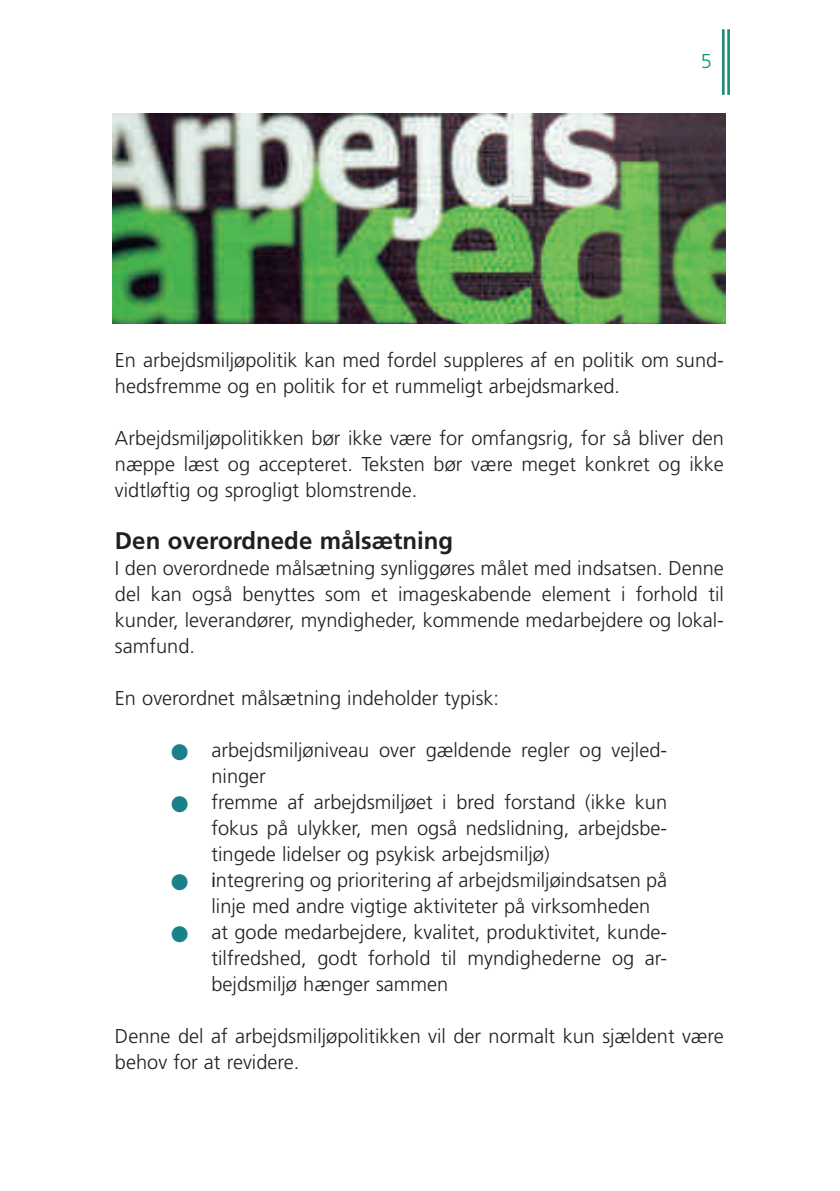
<style>
.page{position:relative;width:840px;height:1191px;background:#fff}
.page>*{position:absolute;margin:0;border:0;box-sizing:border-box;transform-origin:0 0}
.t1{font:700 24px "Frutiger";color:#231f20}
.t2{font:300 20px/26px "Frutiger";color:#231f20}
.t3{font:300 20px "Frutiger";color:#009b7a}
.s1{font-family:"Helvetica";font-weight:400}
</style>
<div class="page">
<hr style="left:726px;top:29px;width:3px;height:66px;background:#1c8e76">
<hr style="left:721px;top:29px;width:3px;height:66px;background:#1c8e76">
<img style="left:113px;top:114px;width:612px;height:209px">
<p class="t3" style="left:700px;top:52px;width:13px">5</p>
<p class="t2" style="left:115px;top:347px;width:610px">En arbejdsmiljøpolitik kan med fordel suppleres af en politik om sund&shy;hedsfremme og en politik for et rummeligt arbejdsmarked.</p>
<p class="t2" style="left:115px;top:425px;width:610px;text-align:justify">Arbejdsmiljøpolitikken bør ikke være for omfangsrig, for så bliver den næppe læst og accepteret. Teksten bør være meget konkret og ikke vidtløftig og sprogligt blomstrende.</p>
<p class="t1" style="left:115px;top:530px;width:339px">Den overordnede målsætning</p>
<p class="t2" style="left:115px;top:555px;width:610px;text-align:justify">I den overordnede målsætning synliggøres målet med indsatsen. Denne del kan også benyttes som et imageskabende element i forhold til kunder, leverandører, myndigheder, kommende medarbejdere og lokal&shy;samfund.</p>
<p class="t2" style="left:115px;top:685px;width:385px">En overordnet målsætning indeholder typisk:</p>
<p class="t2" style="left:211px;top:737px;width:457px">arbejdsmiljøniveau over gældende regler og vejled&shy;ninger<br>fremme af arbejdsmiljøet i bred forstand (ikke kun fokus på ulykker, men også nedslidning, arbejdsbe&shy;tingede lidelser og psykisk arbejdsmiljø)<br><span class="s1">i</span>ntegrering og prioritering af arbejdsmiljøindsatsen på linje med andre vigtige aktiviteter på virksomheden at gode medarbejdere, kvalitet, produktivitet, kunde&shy;tilfredshed, godt forhold til myndighederne og ar&shy;bejdsmiljø hænger sammen</p>
<p class="t2" style="left:115px;top:1023px;width:610px">Denne del af arbejdsmiljøpolitikken vil der normalt kun sjældent være behov for at revidere.</p>
</div>
